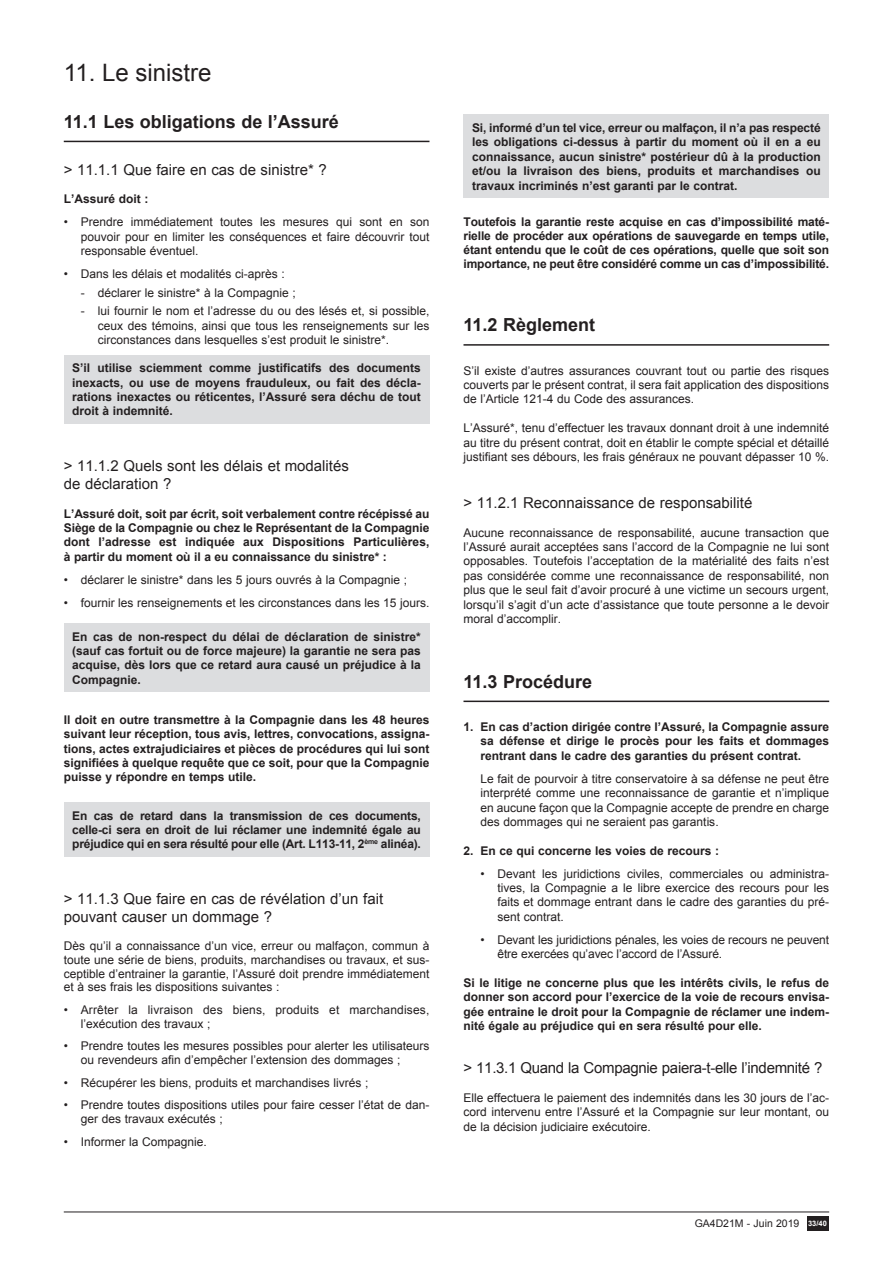
<style>
.page{position:relative;width:893px;height:1263px;background:#fff}
.page>*{position:absolute;margin:0;border:0;box-sizing:border-box;transform-origin:0 0}
.t1{font:24px "Arial";color:#231f20}
.t2{font:700 18px "Arial";color:#231f20}
.t3{font:15px/18px "Arial";color:#231f20}
.t4{font:15px "Arial";letter-spacing:-.02em;color:#231f20}
.t5{font:12px/14.4px "Arial";color:#231f20;text-align:justify}
.t6{font:700 12px/14.4px "Arial";color:#231f20;text-align:justify}
.t7{font:10.5px "Arial";color:#231f20}
.s1{font-weight:700;font-size:7.5px;color:#fff}
</style>
<div class="page">
<hr style="left:64px;top:1211px;width:765px;height:1px;background:#231f20">
<div style="left:807px;top:1216px;width:21px;height:15px;background:#231f20"></div>
<hr style="left:64px;top:141px;width:365px;height:1px;background:#231f20">
<div style="left:64px;top:355px;width:365px;height:69px;background:#dcdddf"></div>
<div style="left:64px;top:623px;width:365px;height:69px;background:#dcdddf"></div>
<div style="left:64px;top:802px;width:365px;height:55px;background:#dcdddf"></div>
<hr style="left:463px;top:344px;width:366px;height:2px;background:#231f20">
<hr style="left:463px;top:701px;width:366px;height:1px;background:#231f20">
<div style="left:463px;top:115px;width:366px;height:83px;background:#dcdddf"></div>
<h1 class="t1" style="left:64px;top:64px;width:149px">11. Le sinistre</h1>
<h2 class="t2" style="left:64px;top:115px;width:277px">11.1 Les obligations de l’Assuré</h2>
<p class="t3" style="left:64px;top:162px;width:265px">&gt; 11.1.1 Que faire en cas de sinistre* ?</p>
<p class="t6" style="left:64px;top:193px;width:86px">L’Assuré doit :</p>
<p class="t5" style="left:81px;top:216px;width:350px;text-indent:-17px">• Prendre immédiatement toutes les mesures qui sont en son pouvoir pour en limiter les conséquences et faire découvrir tout responsable éventuel.</p>
<p class="t5" style="left:64px;top:268px;width:223px">• Dans les délais et modalités ci-après :</p>
<p class="t5" style="left:81px;top:286px;width:217px">- déclarer le sinistre* à la Compagnie ;</p>
<p class="t5" style="left:98px;top:305px;width:333px;text-indent:-17px">- lui fournir le nom et l’adresse du ou des lésés et, si possible, ceux des témoins, ainsi que tous les renseignements sur les circonstances dans lesquelles s’est produit le sinistre*.</p>
<p class="t6" style="left:72px;top:362px;width:350px">S’il utilise sciemment comme justificatifs des documents inexacts, ou use de moyens frauduleux, ou fait des décla&shy;rations inexactes ou réticentes, l’Assuré sera déchu de tout droit à indemnité.</p>
<p class="t3" style="left:64px;top:458px;width:287px">&gt; 11.1.2 Quels sont les délais et modalités de déclaration ?</p>
<p class="t6" style="left:64px;top:507px;width:367px">L’Assuré doit, soit par écrit, soit verbalement contre récépissé au Siège de la Compagnie ou chez le Représentant de la Compagnie dont l’adresse est indiquée aux Dispositions Particulières, à partir du moment où il a eu connaissance du sinistre* :</p>
<p class="t5" style="left:64px;top:573px;width:345px">• déclarer le sinistre* dans les 5 jours ouvrés à la Compagnie ;</p>
<p class="t5" style="left:64px;top:596px;width:367px">• fournir les renseignements et les circonstances dans les 15 jours.</p>
<p class="t6" style="left:72px;top:630px;width:350px">En cas de non-respect du délai de déclaration de sinistre* (sauf cas fortuit ou de force majeure) la garantie ne sera pas acquise, dès lors que ce retard aura causé un préjudice à la Compagnie.</p>
<p class="t6" style="left:64px;top:713px;width:367px">Il doit en outre transmettre à la Compagnie dans les 48 heures suivant leur réception, tous avis, lettres, convocations, assigna&shy;tions, actes extrajudiciaires et pièces de procédures qui lui sont signifiées à quelque requête que ce soit, pour que la Compagnie puisse y répondre en temps utile.</p>
<p class="t6" style="left:72px;top:809px;width:350px">En cas de retard dans la transmission de ces documents, celle-ci sera en droit de lui réclamer une indemnité égale au préjudice qui en sera résulté pour elle (Art. L113-11, 2<sup>ème</sup> alinéa).</p>
<p class="t3" style="left:64px;top:891px;width:321px">&gt; 11.1.3 Que faire en cas de révélation d’un fait pouvant causer un dommage ?</p>
<p class="t5" style="left:64px;top:939px;width:367px;line-height:14px">Dès qu’il a connaissance d’un vice, erreur ou malfaçon, commun à toute une série de biens, produits, marchandises ou travaux, et sus&shy;ceptible d’entrainer la garantie, l’Assuré doit prendre immédiatement et à ses frais les dispositions suivantes :</p>
<p class="t5" style="left:81px;top:1004px;width:350px;line-height:14px;text-indent:-17px">• Arrêter la livraison des biens, produits et marchandises, l’exécution des travaux ;</p>
<p class="t5" style="left:81px;top:1040px;width:350px;line-height:14px;text-indent:-17px">• Prendre toutes les mesures possibles pour alerter les utilisateurs ou revendeurs afin d’empêcher l’extension des dommages ;</p>
<p class="t5" style="left:64px;top:1076px;width:306px">• Récupérer les biens, produits et marchandises livrés ;</p>
<p class="t5" style="left:81px;top:1099px;width:350px;line-height:14px;text-indent:-17px">• Prendre toutes dispositions utiles pour faire cesser l’état de dan&shy;ger des travaux exécutés ;</p>
<p class="t5" style="left:64px;top:1135px;width:145px">• Informer la Compagnie.</p>
<p class="t6" style="left:472px;top:122px;width:350px">Si, informé d’un tel vice, erreur ou malfaçon, il n’a pas respecté les obligations ci-dessus à partir du moment où il en a eu connaissance, aucun sinistre* postérieur dû à la production et/ou la livraison des biens, produits et marchandises ou travaux incriminés n’est garanti par le contrat.</p>
<p class="t6" style="left:463px;top:216px;width:367px;line-height:14px">Toutefois la garantie reste acquise en cas d’impossibilité maté&shy;rielle de procéder aux opérations de sauvegarde en temps utile, étant entendu que le coût de ces opérations, quelle que soit son importance, ne peut être considéré comme un cas d’impossibilité.</p>
<h2 class="t2" style="left:463px;top:318px;width:133px">11.2 Règlement</h2>
<p class="t5" style="left:463px;top:364px;width:367px">S’il existe d’autres assurances couvrant tout ou partie des risques couverts par le présent contrat, il sera fait application des dispositions de l’Article 121-4 du Code des assurances.</p>
<p class="t5" style="left:463px;top:422px;width:367px">L’Assuré*, tenu d’effectuer les travaux donnant droit à une indemnité au titre du présent contrat, doit en établir le compte spécial et détaillé justifiant ses débours, les frais généraux ne pouvant dépasser 10 %.</p>
<p class="t3" style="left:463px;top:495px;width:290px">&gt; 11.2.1 Reconnaissance de responsabilité</p>
<p class="t5" style="left:463px;top:526px;width:367px">Aucune reconnaissance de responsabilité, aucune transaction que l’Assuré aurait acceptées sans l’accord de la Compagnie ne lui sont opposables. Toutefois l’acceptation de la matérialité des faits n’est pas considérée comme une reconnaissance de responsabilité, non plus que le seul fait d’avoir procuré à une victime un secours urgent, lorsqu’il s’agit d’un acte d’assistance que toute personne a le devoir moral d’accomplir.</p>
<h2 class="t2" style="left:463px;top:675px;width:130px">11.3 Procédure</h2>
<p class="t6" style="left:480px;top:721px;width:350px;text-indent:-17px">1. En cas d’action dirigée contre l’Assuré, la Compagnie assure sa défense et dirige le procès pour les faits et dommages rentrant dans le cadre des garanties du présent contrat.</p>
<p class="t5" style="left:480px;top:772px;width:350px">Le fait de pourvoir à titre conservatoire à sa défense ne peut être interprété comme une reconnaissance de garantie et n’implique en aucune façon que la Compagnie accepte de prendre en charge des dommages qui ne seraient pas garantis.</p>
<p class="t6" style="left:463px;top:844px;width:257px">2. En ce qui concerne les voies de recours :</p>
<p class="t5" style="left:497px;top:867px;width:333px;text-indent:-17px">• Devant les juridictions civiles, commerciales ou administra&shy;tives, la Compagnie a le libre exercice des recours pour les faits et dommage entrant dans le cadre des garanties du pré&shy;sent contrat.</p>
<p class="t5" style="left:497px;top:933px;width:333px;text-indent:-17px">• Devant les juridictions pénales, les voies de recours ne peuvent être exercées qu’avec l’accord de l’Assuré.</p>
<p class="t6" style="left:463px;top:977px;width:367px">Si le litige ne concerne plus que les intérêts civils, le refus de donner son accord pour l’exercice de la voie de recours envisa&shy;gée entraine le droit pour la Compagnie de réclamer une indem&shy;nité égale au préjudice qui en sera résulté pour elle.</p>
<p class="t4" style="left:463px;top:1062px;width:360px">&gt; 11.3.1 Quand la Compagnie paiera-t-elle l’indemnité ?</p>
<p class="t5" style="left:463px;top:1092px;width:367px">Elle effectuera le paiement des indemnités dans les 30 jours de l’ac&shy;cord intervenu entre l’Assuré et la Compagnie sur leur montant, ou de la décision judiciaire exécutoire.</p>
<p class="t7" style="left:695px;top:1220px;width:134px">GA4D21M - Juin 2019 <span class="s1">33/40</span></p>
</div>
